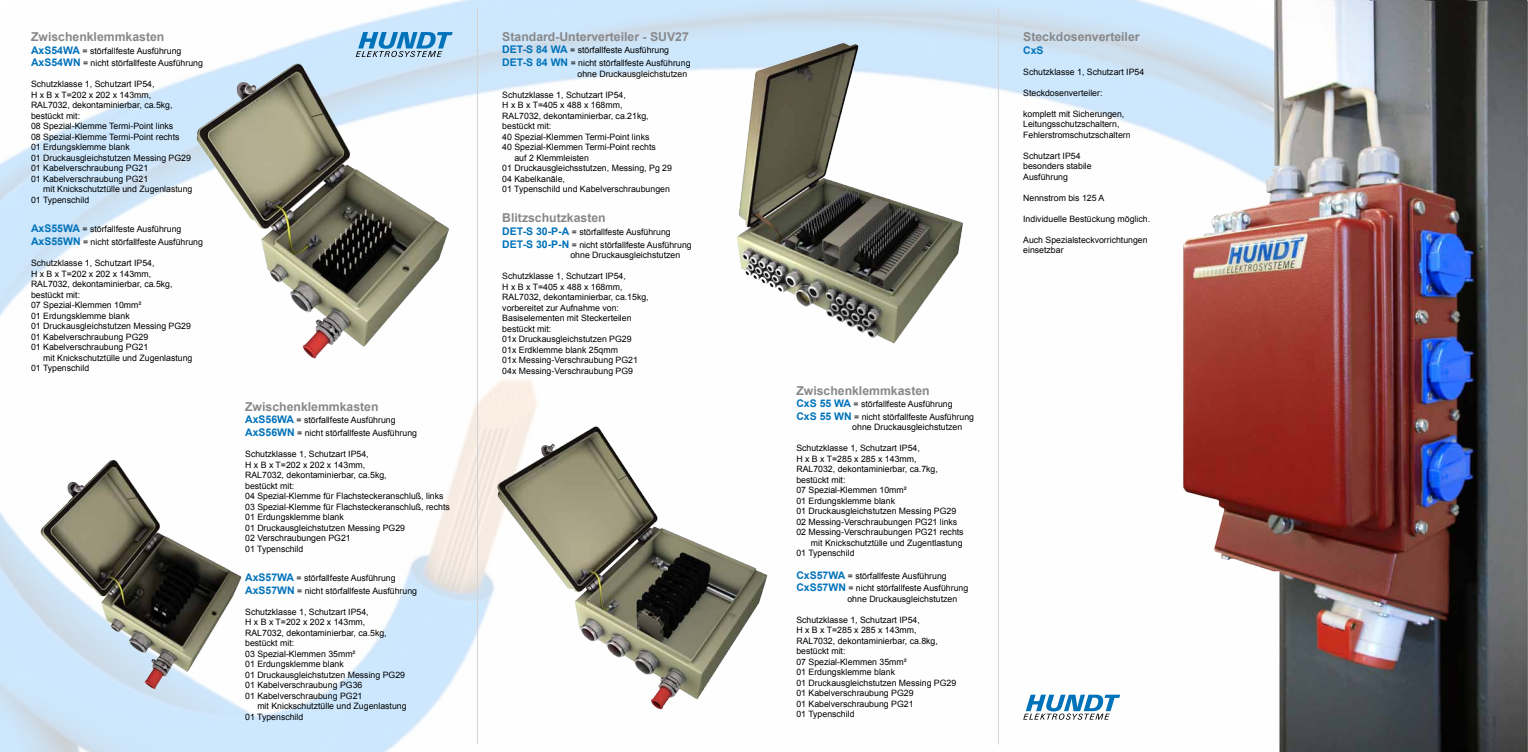
<style>
.page{position:relative;width:1528px;height:752px;background:#fff}
.page>*{position:absolute;margin:0;border:0;box-sizing:border-box;transform-origin:0 0}
.t1{font:700 12.25px "Arial";color:#87888a}
.t2{font:700 10.5px "Arial";color:#0072ba}
.t3{font:8.75px/10.5px "Arial";color:#000}
.s1{font-weight:700;font-size:10.5px;color:#0072ba}
</style>
<div class="page">
<img style="left:0;top:0;width:1177px;height:752px">
<img style="left:724px;top:32px;width:252px;height:319px">
<img style="left:490px;top:421px;width:285px;height:290px">
<img style="left:189px;top:57px;width:261px;height:306px">
<img style="left:31px;top:451px;width:216px;height:243px">
<svg style="left:356px;top:32px;width:97px;height:25px;background:#78afd5"></svg>
<svg style="left:1023px;top:694px;width:97px;height:25px"></svg>
<img style="left:1177px;top:0;width:351px;height:752px">
<hr style="left:477px;top:7px;width:1px;height:737px;background:#d3d3d5">
<hr style="left:998px;top:8px;width:1px;height:736px;background:#d3d3d5">
<h1 class="t1" style="left:31px;top:29px;width:135px">Zwischenklemmkasten</h1>
<p class="t3" style="left:31px;top:44px;width:173px;line-height:12.6px"><span class="s1">AxS54WA</span> = störfallfeste Ausführung<br><span class="s1">AxS54WN</span> = nicht störfallfeste Ausführung</p>
<p class="t3" style="left:31px;top:79px;width:161px">Schutzklasse 1, Schutzart IP54,<br>H x B x T=202 x 202 x 143mm,<br>RAL7032, dekontaminierbar, ca.5kg, bestückt mit:<br>08 Spezial-Klemme Termi-Point links<br>08 Spezial-Klemme Termi-Point rechts<br>01 Erdungsklemme blank<br>01 Druckausgleichstutzen Messing PG29<br>01 Kabelverschraubung PG21<br>01 Kabelverschraubung PG21</p>
<p class="t3" style="left:31px;top:184px;width:163px;text-indent:12px">mit Knickschutztülle und Zugenlastung<br>01 Typenschild</p>
<p class="t3" style="left:31px;top:223px;width:173px;line-height:12.6px"><span class="s1">AxS55WA</span> = störfallfeste Ausführung<br><span class="s1">AxS55WN</span> = nicht störfallfeste Ausführung</p>
<p class="t3" style="left:31px;top:258px;width:161px">Schutzklasse 1, Schutzart IP54,<br>H x B x T=202 x 202 x 143mm,<br>RAL7032, dekontaminierbar, ca.5kg, bestückt mit:<br>07 Spezial-Klemmen 10mm²<br>01 Erdungsklemme blank<br>01 Druckausgleichstutzen Messing PG29<br>01 Kabelverschraubung PG29<br>01 Kabelverschraubung PG21</p>
<p class="t3" style="left:31px;top:352px;width:163px;text-indent:12px">mit Knickschutztülle und Zugenlastung<br>01 Typenschild</p>
<h1 class="t1" style="left:245px;top:398px;width:135px">Zwischenklemmkasten</h1>
<p class="t3" style="left:245px;top:414px;width:173px;line-height:12.6px"><span class="s1">AxS56WA</span> = störfallfeste Ausführung<br><span class="s1">AxS56WN</span> = nicht störfallfeste Ausführung</p>
<p class="t3" style="left:245px;top:448px;width:206px">Schutzklasse 1, Schutzart IP54,<br>H x B x T=202 x 202 x 143mm,<br>RAL7032, dekontaminierbar, ca.5kg,<br>bestückt mit:<br>04 Spezial-Klemme für Flachsteckeranschluß, links<br>03 Spezial-Klemme für Flachsteckeranschluß, rechts<br>01 Erdungsklemme blank<br>01 Druckausgleichstutzen Messing PG29<br>02 Verschraubungen PG21<br>01 Typenschild</p>
<p class="t3" style="left:245px;top:571px;width:173px;line-height:12.6px"><span class="s1">AxS57WA</span> = störfallfeste Ausführung<br><span class="s1">AxS57WN</span> = nicht störfallfeste Ausführung</p>
<p class="t3" style="left:245px;top:606px;width:161px">Schutzklasse 1, Schutzart IP54,<br>H x B x T=202 x 202 x 143mm,<br>RAL7032, dekontaminierbar, ca.5kg, bestückt mit:<br>03 Spezial-Klemmen 35mm²<br>01 Erdungsklemme blank<br>01 Druckausgleichstutzen Messing PG29<br>01 Kabelverschraubung PG36<br>01 Kabelverschraubung PG21</p>
<p class="t3" style="left:245px;top:701px;width:163px;text-indent:12px">mit Knickschutztülle und Zugenlastung<br>01 Typenschild</p>
<h1 class="t1" style="left:502px;top:28px;width:188px">Standard-Unterverteiler - SUV27</h1>
<p class="t3" style="left:502px;top:44px;width:190px;line-height:12.6px"><span class="s1">DET-S 84 WA</span> = störfallfeste Ausführung<br><span class="s1">DET-S 84 WN</span> = nicht störfallfeste Ausführung</p>
<p class="t3" style="left:577px;top:68px;width:111px">ohne Druckausgleichstutzen</p>
<p class="t3" style="left:502px;top:89px;width:125px">Schutzklasse 1, Schutzart IP54,</p>
<p class="t3" style="left:502px;top:100px;width:122px">H x B x T=405 x 488 x 168mm,</p>
<p class="t3" style="left:502px;top:110px;width:148px">RAL7032, dekontaminierbar, ca.21kg,</p>
<p class="t3" style="left:502px;top:121px;width:51px">bestückt mit:</p>
<p class="t3" style="left:502px;top:131px;width:149px">40 Spezial-Klemmen Termi-Point links</p>
<p class="t3" style="left:502px;top:142px;width:155px">40 Spezial-Klemmen Termi-Point rechts</p>
<p class="t3" style="left:514px;top:152px;width:76px">auf 2 Klemmleisten</p>
<p class="t3" style="left:502px;top:163px;width:171px">01 Druckausgleichsstutzen, Messing, Pg 29</p>
<p class="t3" style="left:502px;top:173px;width:64px">04 Kabelkanäle,</p>
<p class="t3" style="left:502px;top:184px;width:169px">01 Typenschild und Kabelverschraubungen</p>
<h1 class="t1" style="left:502px;top:210px;width:105px">Blitzschutzkasten</h1>
<p class="t3" style="left:502px;top:226px;width:191px;line-height:12.6px"><span class="s1">DET-S 30-P-A</span> = störfallfeste Ausführung<br><span class="s1">DET-S 30-P-N</span> = nicht störfallfeste Ausführung</p>
<p class="t3" style="left:570px;top:250px;width:111px">ohne Druckausgleichstutzen</p>
<p class="t3" style="left:502px;top:271px;width:148px">Schutzklasse 1, Schutzart IP54,<br>H x B x T=405 x 488 x 168mm,<br>RAL7032, dekontaminierbar, ca.15kg, vorbereitet zur Aufnahme von:<br>Basiselementen mit Steckerteilen bestückt mit:<br>01x Druckausgleichstutzen PG29<br>01x Erdklemme blank 25qmm<br>01x Messing-Verschraubung PG21<br>04x Messing-Verschraubung PG9</p>
<h1 class="t1" style="left:1023px;top:28px;width:118px">Steckdosenverteiler</h1>
<p class="t2" style="left:1023px;top:43px;width:22px">CxS</p>
<p class="t3" style="left:1023px;top:66px;width:123px">Schutzklasse 1, Schutzart IP54</p>
<p class="t3" style="left:1023px;top:87px;width:81px">Steckdosenverteiler:</p>
<p class="t3" style="left:1023px;top:108px;width:109px">komplett mit Sicherungen,<br>Leitungsschutzschaltern,<br>Fehlerstromschutzschaltern</p>
<p class="t3" style="left:1023px;top:150px;width:70px">Schutzart IP54 besonders stabile<br>Ausführung</p>
<p class="t3" style="left:1023px;top:192px;width:83px">Nennstrom bis 125 A</p>
<p class="t3" style="left:1023px;top:213px;width:128px">Individuelle Bestückung möglich.</p>
<p class="t3" style="left:1023px;top:234px;width:126px">Auch Spezialsteckvorrichtungen einsetzbar</p>
<h1 class="t1" style="left:796px;top:382px;width:135px">Zwischenklemmkasten</h1>
<p class="t3" style="left:796px;top:398px;width:179px;line-height:12.6px"><span class="s1">CxS 55 WA</span> = störfallfeste Ausführung<br><span class="s1">CxS 55 WN</span> = nicht störfallfeste Ausführung</p>
<p class="t3" style="left:852px;top:422px;width:111px">ohne Druckausgleichstutzen</p>
<p class="t3" style="left:796px;top:443px;width:125px">Schutzklasse 1, Schutzart IP54,</p>
<p class="t3" style="left:796px;top:453px;width:122px">H x B x T=285 x 285 x 143mm,</p>
<p class="t3" style="left:796px;top:464px;width:143px">RAL7032, dekontaminierbar, ca.7kg,</p>
<p class="t3" style="left:796px;top:474px;width:51px">bestückt mit:</p>
<p class="t3" style="left:796px;top:485px;width:112px">07 Spezial-Klemmen 10mm²</p>
<p class="t3" style="left:796px;top:495px;width:100px">01 Erdungsklemme blank</p>
<p class="t3" style="left:796px;top:506px;width:161px">01 Druckausgleichstutzen Messing PG29</p>
<p class="t3" style="left:796px;top:516px;width:162px">02 Messing-Verschraubungen PG21 links</p>
<p class="t3" style="left:796px;top:527px;width:169px">02 Messing-Verschraubungen PG21 rechts</p>
<p class="t3" style="left:811px;top:537px;width:153px">mit Knickschutztülle und Zugentlastung</p>
<p class="t3" style="left:796px;top:548px;width:60px">01 Typenschild</p>
<p class="t3" style="left:796px;top:569px;width:173px;line-height:12.6px"><span class="s1">CxS57WA</span> = störfallfeste Ausführung<br><span class="s1">CxS57WN</span> = nicht störfallfeste Ausführung</p>
<p class="t3" style="left:847px;top:593px;width:111px">ohne Druckausgleichstutzen</p>
<p class="t3" style="left:796px;top:614px;width:161px">Schutzklasse 1, Schutzart IP54,<br>H x B x T=285 x 285 x 143mm,<br>RAL7032, dekontaminierbar, ca.8kg, bestückt mit:<br>07 Spezial-Klemmen 35mm²<br>01 Erdungsklemme blank<br>01 Druckausgleichstutzen Messing PG29<br>01 Kabelverschraubung PG29<br>01 Kabelverschraubung PG21<br>01 Typenschild</p>
</div>
